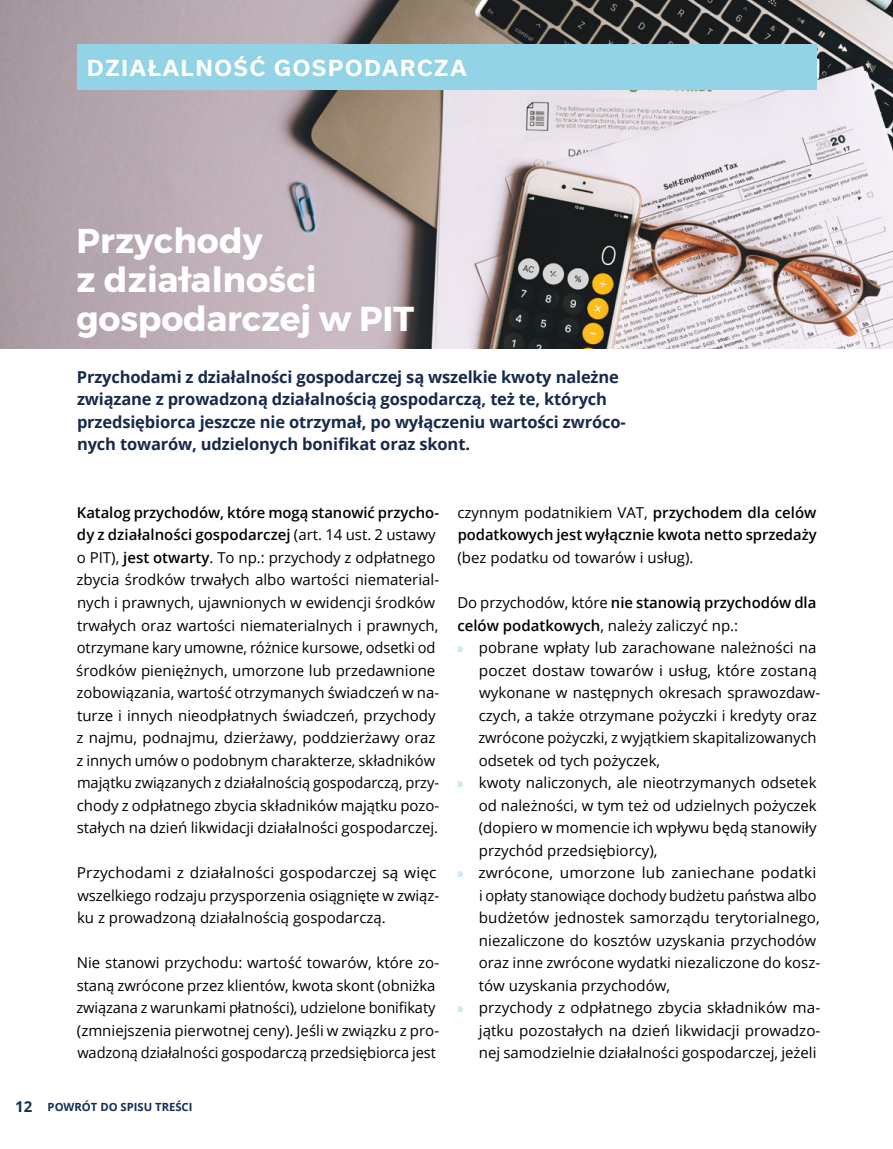
<style>
.page{position:relative;width:893px;height:1149px;background:#fff}
.page>*{position:absolute;margin:0;border:0;box-sizing:border-box;transform-origin:0 0}
.t1{font:34.5px/39px "Trueno Bd";letter-spacing:.005em;color:#fff}
.t2{font:700 21px "Usual";letter-spacing:.09em;color:#fff}
.t3{font:700 16.5px/22.5px "Open Sans";letter-spacing:-.01em;color:#182a4b}
.t4{font:15px/22.5px "Open Sans";color:#000}
.t5{font:600 15px/22.5px "Open Sans";letter-spacing:-.005em;color:#000}
.t6{font:700 11.25px "Open Sans";color:#152e55}
.s1{font-weight:600}
.s2{font-size:15px}
.s3{font-weight:400}
.s4{font-family:"Myriad Pro";color:#93d3e6}
</style>
<div class="page">
<img style="left:0;top:0;width:893px;height:348px">
<div style="left:77px;top:45px;width:739px;height:45px;background:#93d3e6"></div>
<h2 class="t2" style="left:87px;top:56px;width:381px">DZIAŁALNOŚĆ GOSPODARCZA</h2>
<h1 class="t1" style="left:76px;top:221px;width:339px">Przychody<br>z działalności gospodarczej w PIT</h1>
<p class="t3" style="left:77px;top:365px;width:550px">Przychodami z działalności gospodarczej są wszelkie kwoty należne związane z prowadzoną działalnością gospodarczą, też te, których przedsiębiorca jeszcze nie otrzymał, po wyłączeniu wartości zwróco&shy;nych towarów, udzielonych bonifikat oraz skont.</p>
<p class="t4" style="left:76px;top:500px;width:364px"><span class="s1">Katalog przychodów, które mogą stanowić przycho&shy;dy z działalności gospodarczej</span> (art. 14 ust. 2 ustawy o PIT), <span class="s1">jest otwarty</span>. To np.: przychody z odpłatnego zbycia środków trwałych albo wartości niematerial&shy;nych i prawnych, ujawnionych w ewidencji środków trwałych oraz wartości niematerialnych i prawnych, otrzymane kary umowne, różnice kursowe, odsetki od środków pieniężnych, umorzone lub przedawnione zobowiązania, wartość otrzymanych świadczeń w na&shy;turze i innych nieodpłatnych świadczeń, przychody z najmu, podnajmu, dzierżawy, poddzierżawy oraz z innych umów o podobnym charakterze, składników majątku związanych z działalnością gospodarczą, przy&shy;chody z odpłatnego zbycia składników majątku pozo&shy;stałych na dzień likwidacji działalności gospodarczej.</p>
<p class="t4" style="left:77px;top:860px;width:364px">Przychodami z działalności gospodarczej są więc wszelkiego rodzaju przysporzenia osiągnięte w związ&shy;ku z prowadzoną działalnością gospodarczą.</p>
<p class="t4" style="left:76px;top:950px;width:364px">Nie stanowi przychodu: wartość towarów, które zo&shy;staną zwrócone przez klientów, kwota skont (obniżka związana z warunkami płatności), udzielone bonifikaty (zmniejszenia pierwotnej ceny). Jeśli w związku z pro&shy;wadzoną działalności gospodarczą przedsiębiorca jest</p>
<p class="t6" style="left:15px;top:1098px;width:179px"><span class="s2">12</span> POWRÓT DO SPISU TREŚCI</p>
<p class="t5" style="left:457px;top:500px;width:361px"><span class="s3">czynnym podatnikiem VAT,</span> przychodem dla celów podatkowych jest wyłącznie kwota netto sprzedaży</p>
<p class="t4" style="left:457px;top:545px;width:238px">(bez podatku od towarów i usług).</p>
<p class="t5" style="left:457px;top:590px;width:360px"><span class="s3">Do przychodów, które</span> nie stanowią przychodów dla</p>
<p class="t4" style="left:457px;top:613px;width:282px"><span class="s1">celów podatkowych</span>, należy zaliczyć np.:</p>
<p class="t4" style="left:457px;top:635px;width:361px"><span class="s4">»</span> pobrane wpłaty lub zarachowane należności na</p>
<p class="t4" style="left:479px;top:658px;width:339px">poczet dostaw towarów i usług, które zostaną</p>
<p class="t4" style="left:479px;top:680px;width:343px">wykonane w następnych okresach sprawozdaw-</p>
<p class="t4" style="left:479px;top:703px;width:340px">czych, a także otrzymane pożyczki i kredyty oraz</p>
<p class="t4" style="left:478px;top:725px;width:340px">zwrócone pożyczki, z wyjątkiem skapitalizowanych</p>
<p class="t4" style="left:479px;top:748px;width:183px">odsetek od tych pożyczek,</p>
<p class="t4" style="left:457px;top:770px;width:361px"><span class="s4">»</span> kwoty naliczonych, ale nieotrzymanych odsetek</p>
<p class="t4" style="left:479px;top:793px;width:340px">od należności, w tym też od udzielnych pożyczek</p>
<p class="t4" style="left:479px;top:815px;width:339px">(dopiero w momencie ich wpływu będą stanowiły</p>
<p class="t4" style="left:479px;top:838px;width:180px">przychód przedsiębiorcy),</p>
<p class="t4" style="left:457px;top:860px;width:361px"><span class="s4">»</span> zwrócone, umorzone lub zaniechane podatki</p>
<p class="t4" style="left:479px;top:883px;width:339px">i opłaty stanowiące dochody budżetu państwa albo</p>
<p class="t4" style="left:479px;top:905px;width:342px">budżetów jednostek samorządu terytorialnego,</p>
<p class="t4" style="left:479px;top:928px;width:339px">niezaliczone do kosztów uzyskania przychodów</p>
<p class="t4" style="left:479px;top:950px;width:343px">oraz inne zwrócone wydatki niezaliczone do kosz-</p>
<p class="t4" style="left:479px;top:973px;width:193px">tów uzyskania przychodów,</p>
<p class="t4" style="left:457px;top:995px;width:365px"><span class="s4">»</span> przychody z odpłatnego zbycia składników ma-</p>
<p class="t4" style="left:479px;top:1018px;width:343px">jątku pozostałych na dzień likwidacji prowadzo-</p>
<p class="t4" style="left:479px;top:1040px;width:339px">nej samodzielnie działalności gospodarczej, jeżeli</p>
</div>
